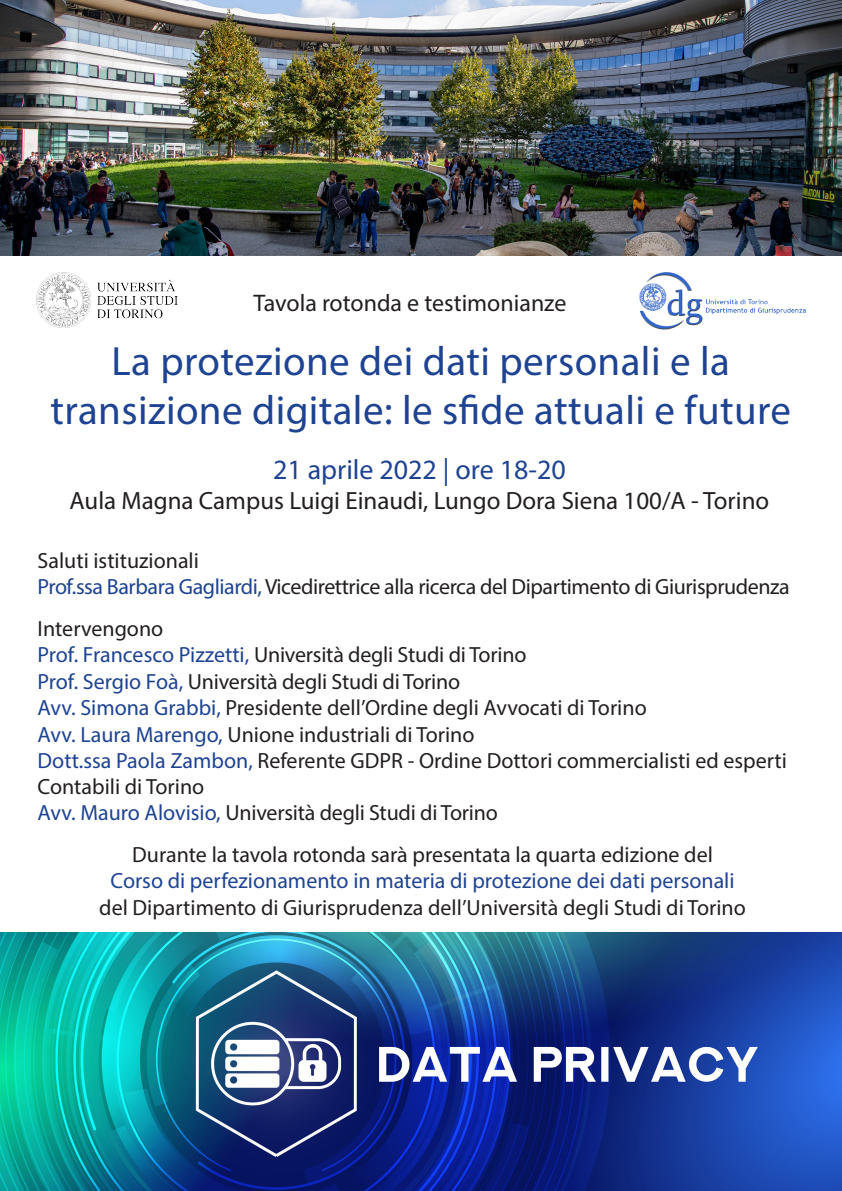
<style>
.page{position:relative;width:842px;height:1191px;background:#fff}
.page>*{position:absolute;margin:0;border:0;box-sizing:border-box;transform-origin:0 0}
.t1{font:41px/49.2px "Myriad Pro";letter-spacing:.01em;color:#1e4392;text-align:center}
.t2{font:28px "Myriad Pro";color:#1e4392}
.t3{font:25px "Myriad Pro";color:#231f20}
.t4{font:24px "Myriad Pro";color:#231f20}
.t5{font:22px/26.2px "Myriad Pro";color:#231f20}
.t6{font:22px "Myriad Pro";letter-spacing:-.02em;color:#231f20}
.t7{font:22px "Myriad Pro";color:#1e4392}
.s1{color:#1e4392}
</style>
<div class="page">
<img style="left:0;top:0;width:842px;height:255px">
<img style="left:0;top:933px;width:842px;height:258px">
<img style="left:639px;top:272px;width:167px;height:57px">
<img style="left:36px;top:273px;width:141px;height:55px">
<p class="t4" style="left:253px;top:288px;width:314px">Tavola rotonda e testimonianze</p>
<p class="t1" style="left:50px;top:336px;width:742px">La protezione dei dati personali e la transizione digitale: le sfide attuali e future</p>
<p class="t2" style="left:273px;top:452px;width:294px">21 aprile 2022 | ore 18-20</p>
<p class="t3" style="left:70px;top:485px;width:701px">Aula Magna Campus Luigi Einaudi, Lungo Dora Siena 100/A - Torino</p>
<p class="t5" style="left:38px;top:547px;width:163px">Saluti istituzionali</p>
<p class="t6" style="left:38px;top:573px;width:754px"><span class="s1">Prof.ssa Barbara Gagliardi,</span> Vicedirettrice alla ricerca del Dipartimento di Giurisprudenza</p>
<p class="t5" style="left:38px;top:615px;width:127px">Intervengono</p>
<p class="t5" style="left:38px;top:641px;width:490px"><span class="s1">Prof. Francesco Pizzetti,</span> Università degli Studi di Torino</p>
<p class="t5" style="left:38px;top:668px;width:424px"><span class="s1">Prof. Sergio Foà,</span> Università degli Studi di Torino</p>
<p class="t5" style="left:38px;top:694px;width:611px"><span class="s1">Avv. Simona Grabbi,</span> Presidente dell’Ordine degli Avvocati di Torino</p>
<p class="t5" style="left:38px;top:720px;width:751px"><span class="s1">Avv. Laura Marengo,</span> Unione industriali di Torino<br><span class="s1">Dott.ssa Paola Zambon,</span> Referente GDPR - Ordine Dottori commercialisti ed esperti<br>Contabili di Torino</p>
<p class="t5" style="left:38px;top:799px;width:462px"><span class="s1">Avv. Mauro Alovisio,</span> Università degli Studi di Torino</p>
<p class="t5" style="left:132px;top:841px;width:582px">Durante la tavola rotonda sarà presentata la quarta edizione del</p>
<p class="t7" style="left:110px;top:867px;width:626px">Corso di perfezionamento in materia di protezione dei dati personali</p>
<p class="t5" style="left:99px;top:893px;width:648px">del Dipartimento di Giurisprudenza dell’Università degli Studi di Torino</p>
</div>
